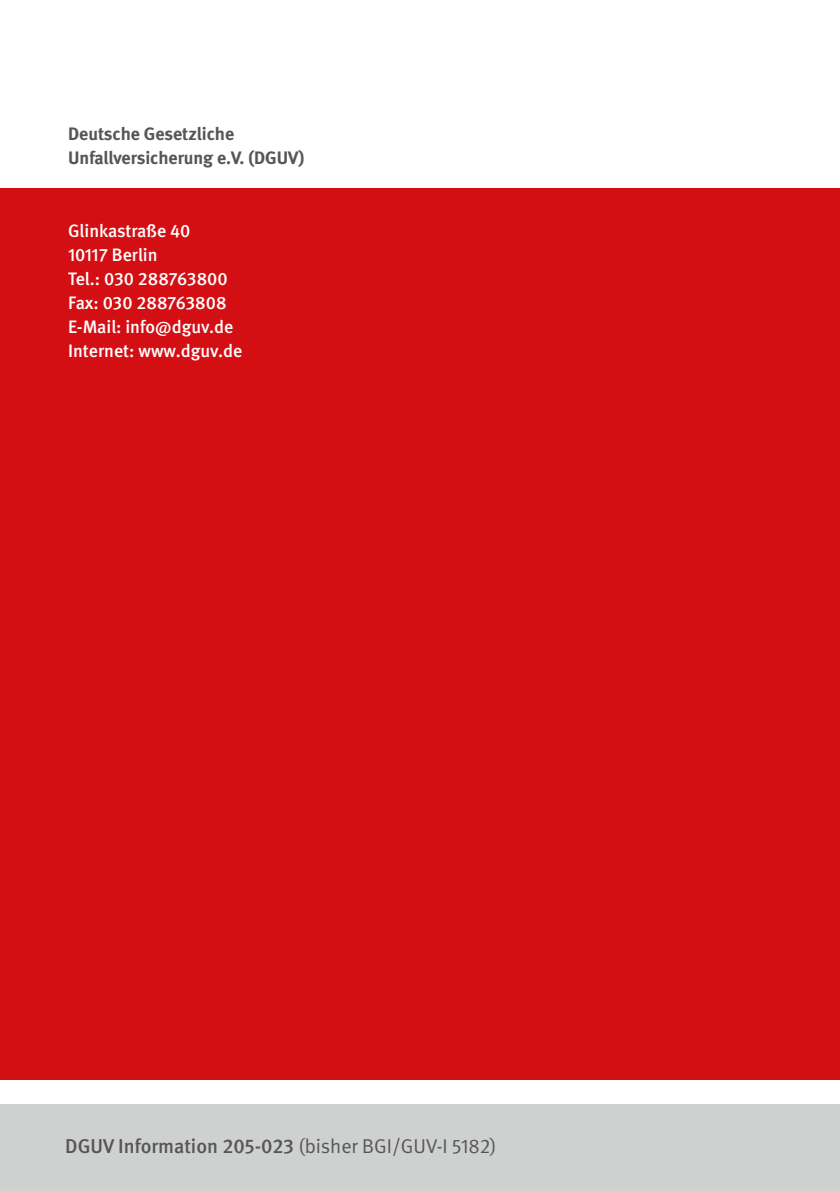
<style>
.page{position:relative;width:840px;height:1191px;background:#fff}
.page>*{position:absolute;margin:0;border:0;box-sizing:border-box;transform-origin:0 0}
.t1{font:500 20px "DGUV Meta";color:#565656}
.t2{font:500 18px/24.2px "DGUV Meta";color:#fff}
.t3{font:700 18px/24.2px "DGUV Meta";color:#565656}
.s1{font-weight:400}
</style>
<div class="page">
<div style="left:0;top:189px;width:839px;height:891px;background:#d40f14"></div>
<div style="left:0;top:1104px;width:839px;height:87px;background:#cfd0d0"></div>
<p class="t3" style="left:68px;top:123px;width:238px">Deutsche Gesetzliche<br>Unfallversicherung e.V. (DGUV)</p>
<p class="t2" style="left:68px;top:219px;width:176px">Glinkastraße 40<br>10117 Berlin<br>Tel.: 030 288763800<br>Fax: 030 288763808<br>E-Mail: info@dguv.de<br>Internet: www.dguv.de</p>
<p class="t1" style="left:65px;top:1134px;width:432px">DGUV Information 205-023 <span class="s1">(bisher BGI/GUV-I 5182)</span></p>
</div>
